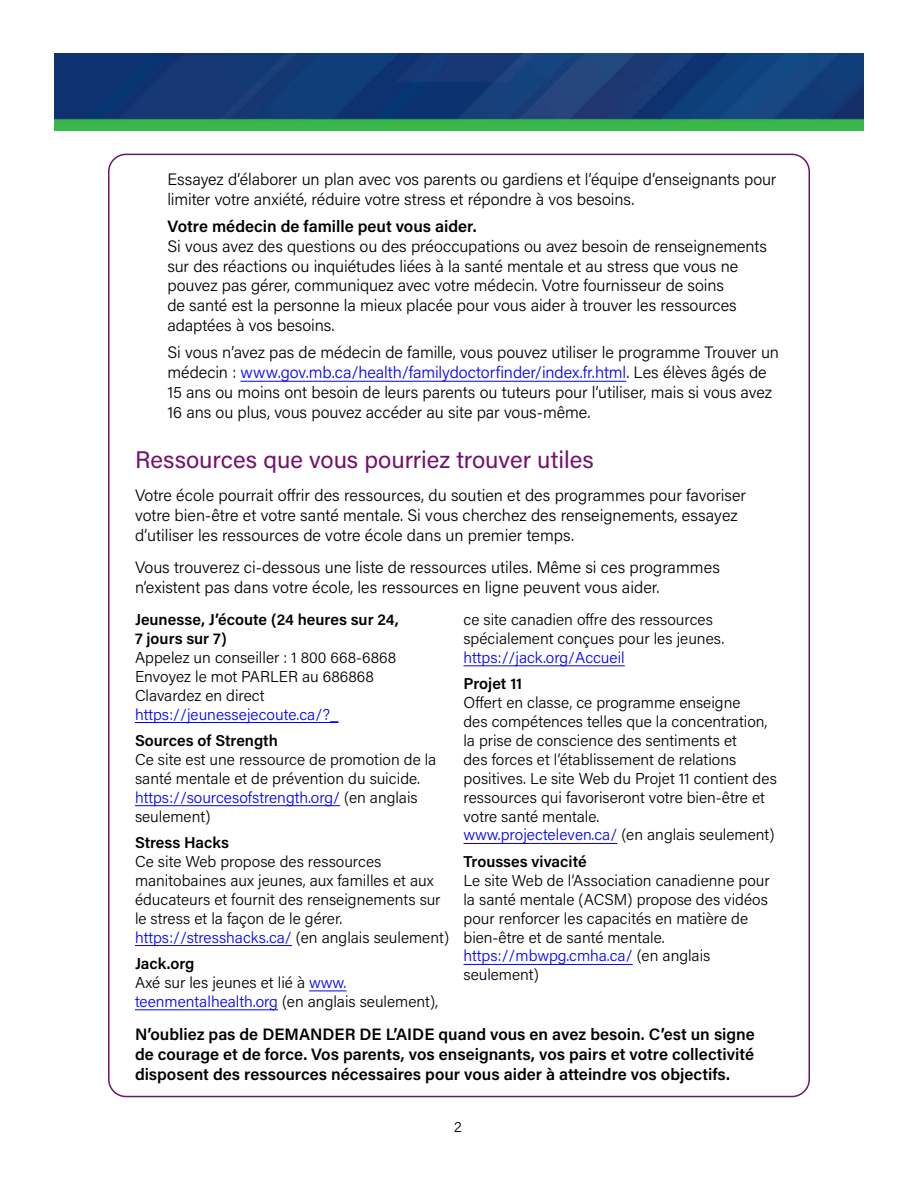
<style>
.page{position:relative;width:918px;height:1188px;background:#fff}
.page>*{position:absolute;margin:0;border:0;box-sizing:border-box;transform-origin:0 0}
.Head_B{font:24px "Acumin Pro";color:#73106c}
.Bullet_A___07{font:300 16.5px/19.8px "Acumin Pro";letter-spacing:-.005em;color:#000}
.Paragraph__12{font:300 16.5px/19.8px "Acumin Pro";color:#000}
.Bullet_A___25{font:300 16.5px/19.8px "Acumin Pro";letter-spacing:-.005em;color:#000}
.Paragraph__12-2{font:600 16.5px/19.8px "Acumin Pro";color:#000;text-align:justify}
.Paragraph__12-3{font:300 15.75px/18.9px "Acumin Pro";color:#000}
.t1{font:300 15px "Acumin Pro";color:#000}
.s1{font-weight:600}
.s2{color:#0000fa}
</style>
<div class="page">
<img style="left:54px;top:54px;width:810px;height:77px">
<hr style="left:240px;top:381px;width:386px;height:1px;background:#0000fa">
<hr style="left:135px;top:722px;width:203px;height:1px;background:#0000fa">
<hr style="left:135px;top:805px;width:205px;height:1px;background:#0000fa">
<hr style="left:135px;top:945px;width:157px;height:1px;background:#0000fa">
<hr style="left:309px;top:991px;width:38px;height:1px;background:#0000fa">
<hr style="left:135px;top:1009px;width:143px;height:1px;background:#0000fa">
<hr style="left:464px;top:665px;width:161px;height:1px;background:#0000fa">
<hr style="left:464px;top:843px;width:153px;height:1px;background:#0000fa">
<hr style="left:464px;top:964px;width:169px;height:1px;background:#0000fa">
<p class="Bullet_A___07" style="left:167px;top:169px;width:611px">Essayez d’élaborer un plan avec vos parents ou gardiens et l’équipe d’enseignants pour limiter votre anxiété, réduire votre stress et répondre à vos besoins.</p>
<p class="Bullet_A___07" style="left:167px;top:216px;width:601px"><span class="s1">Votre médecin de famille peut vous aider.<br></span>Si vous avez des questions ou des préoccupations ou avez besoin de renseignements sur des réactions ou inquiétudes liées à la santé mentale et au stress que vous ne pouvez pas gérer, communiquez avec votre médecin. Votre fournisseur de soins<br>de santé est la personne la mieux placée pour vous aider à trouver les ressources adaptées à vos besoins.</p>
<p class="Bullet_A___25" style="left:167px;top:342px;width:613px">Si vous n’avez pas de médecin de famille, vous pouvez utiliser le programme Trouver un médecin : <span class="s2">www.gov.mb.ca/health/familydoctorfinder/index.fr.html</span>. Les élèves âgés de 15 ans ou moins ont besoin de leurs parents ou tuteurs pour l’utiliser, mais si vous avez 16 ans ou plus, vous pouvez accéder au site par vous-même.</p>
<h2 class="Head_B" style="left:135px;top:443px;width:460px">Ressources que vous pourriez trouver utiles</h2>
<p class="Paragraph__12" style="left:135px;top:485px;width:613px">Votre école pourrait offrir des ressources, du soutien et des programmes pour favoriser votre bien-être et votre santé mentale. Si vous cherchez des renseignements, essayez d’utiliser les ressources de votre école dans un premier temps.</p>
<p class="Paragraph__12" style="left:135px;top:557px;width:586px">Vous trouverez ci-dessous une liste de ressources utiles. Même si ces programmes n’existent pas dans votre école, les ressources en ligne peuvent vous aider.</p>
<p class="Paragraph__12-3" style="left:135px;top:609px;width:265px"><span class="s1">Jeunesse, J’écoute (24 heures sur 24,<br>7 jours sur 7)<br></span>Appelez un conseiller : 1 800 668-6868<br>Envoyez le mot PARLER au 686868<br>Clavardez en direct <span class="s2">https://jeunessejecoute.ca/?_</span></p>
<p class="Paragraph__12-3" style="left:135px;top:730px;width:303px"><span class="s1">Sources of Strength<br></span>Ce site est une ressource de promotion de la santé mentale et de prévention du suicide. <span class="s2">https://sourcesofstrength.org/</span> (en anglais seulement)</p>
<p class="Paragraph__12-3" style="left:135px;top:832px;width:316px"><span class="s1">Stress Hacks<br></span>Ce site Web propose des ressources manitobaines aux jeunes, aux familles et aux éducateurs et fournit des renseignements sur le stress et la façon de le gérer. <span class="s2">https://stresshacks.ca/</span> (en anglais seulement)</p>
<p class="Paragraph__12-3" style="left:135px;top:953px;width:305px"><span class="s1">Jack.org<br></span>Axé sur les jeunes et lié à <span class="s2">www. teenmentalhealth.org</span> (en anglais seulement),</p>
<p class="Paragraph__12-3" style="left:464px;top:609px;width:262px">ce site canadien offre des ressources spécialement conçues pour les jeunes. <span class="s2">https://jack.org/Accueil</span></p>
<p class="Paragraph__12-3" style="left:464px;top:674px;width:315px"><span class="s1">Projet 11<br></span>Offert en classe, ce programme enseigne<br>des compétences telles que la concentration, la prise de conscience des sentiments et<br>des forces et l’établissement de relations positives. Le site Web du Projet 11 contient des ressources qui favoriseront votre bien-être et votre santé mentale.<br><span class="s2">www.projecteleven.ca/</span> (en anglais seulement)</p>
<p class="Paragraph__12-3" style="left:464px;top:851px;width:308px"><span class="s1">Trousses vivacité<br></span>Le site Web de l’Association canadienne pour la santé mentale (ACSM) propose des vidéos pour renforcer les capacités en matière de bien-être et de santé mentale. <span class="s2">https://mbwpg.cmha.ca/</span> (en anglais seulement)</p>
<p class="Paragraph__12-2" style="left:135px;top:1024px;width:621px">N’oubliez pas de DEMANDER DE L’AIDE quand vous en avez besoin. C’est un signe de courage et de force. Vos parents, vos enseignants, vos pairs et votre collectivité disposent des ressources nécessaires pour vous aider à atteindre vos objectifs.</p>
<p class="t1" style="left:454px;top:1116px;width:9px">2</p>
</div>
